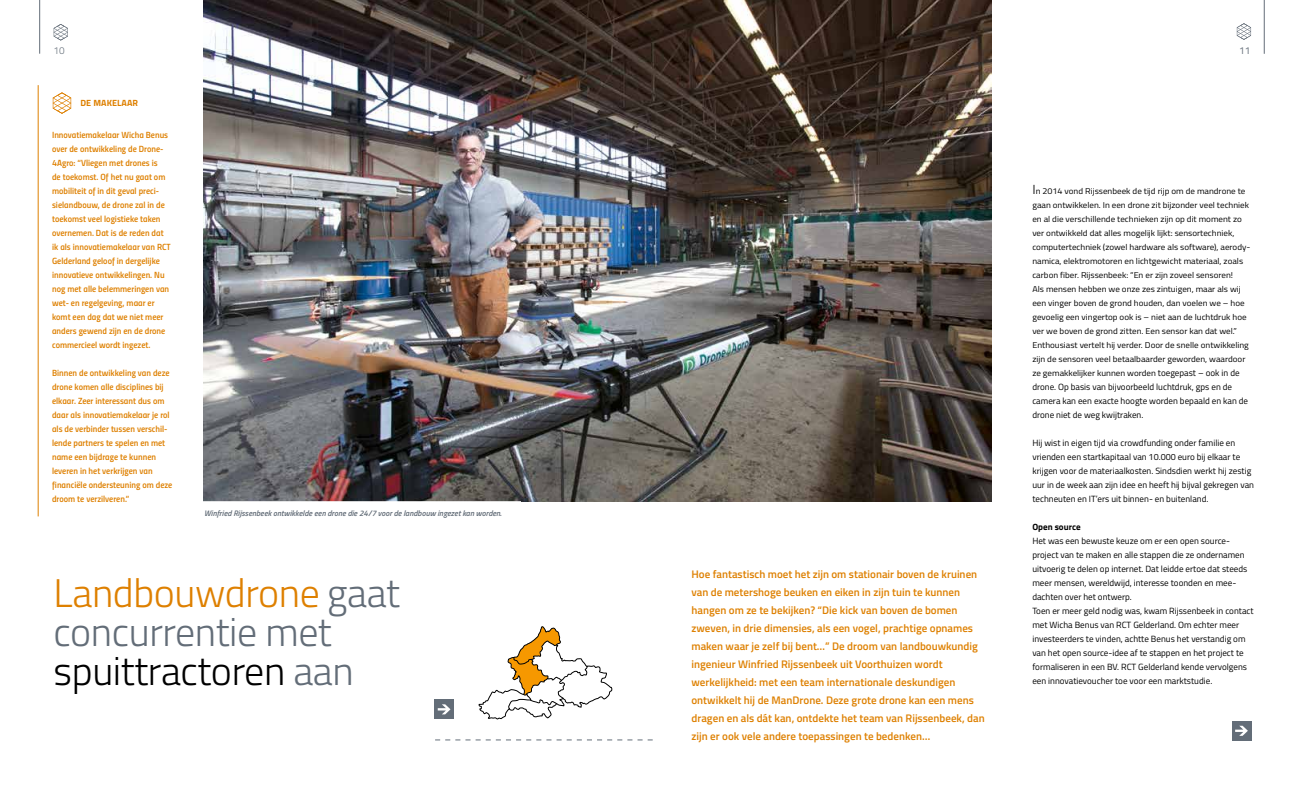
<style>
.page{position:relative;width:1304px;height:794px;background:#fff}
.page>*{position:absolute;margin:0;border:0;box-sizing:border-box;transform-origin:0 0}
.t1{font:300 40px/39px "Titillium";letter-spacing:-.01em;color:#636d78}
.t2{font:600 11px/18px "Titillium";color:#de8000}
.t3{font:300 10px "Titillium";color:#636d78}
.t4{font:10px "Titillium";color:#636d78}
.t5{font:9px/14px "Titillium";color:#000}
.t6{font:9px/14px "Titillium Semibold Upright";color:#de8000}
.t7{font:700 9px "Titillium";color:#000}
.t8{font:700 9px "Titillium";letter-spacing:.01em;color:#de8000}
.t9{font:8.5px/14px "Titillium";color:#000;scale:1.06 1}
.t10{font:italic 600 8px "Titillium";color:#636d78}
.s1{color:#de8000}
.s2{color:#000}
.s3{font-weight:300;font-size:13.1px}
.s4{font-size:9px}
</style>
<div class="page">
<img style="left:203px;top:0;width:789px;height:501px">
<svg style="left:479px;top:626px;width:134px;height:93px"></svg>
<svg style="left:435px;top:739px;width:218px;height:1px"></svg>
<div style="left:435px;top:700px;width:19px;height:19px;background:#636d78"></div>
<svg style="left:438px;top:704px;width:12px;height:10px"></svg>
<div style="left:1232px;top:721px;width:19px;height:19px;background:#636d78"></div>
<svg style="left:1235px;top:725px;width:13px;height:11px"></svg>
<hr style="left:39px;top:0;width:1px;height:54px;background:#636d78">
<hr style="left:1264px;top:0;width:1px;height:54px;background:#636d78">
<svg style="left:1237px;top:23px;width:14px;height:17px"></svg>
<svg style="left:54px;top:24px;width:14px;height:16px"></svg>
<svg style="left:53px;top:92px;width:18px;height:22px"></svg>
<hr style="left:38px;top:85px;width:1px;height:431px;background:#de8000">
<p class="t3" style="left:54px;top:43px;width:13px">10</p>
<p class="t4" style="left:1239px;top:43px;width:13px">11</p>
<p class="t8" style="left:80px;top:96px;width:59px">DE MAKELAAR</p>
<p class="t6" style="left:52px;top:127px;width:120px">Innovatiemakelaar Wicha Benus over de ontwikkeling de Drone-<br>4Agro: “Vliegen met drones is<br>de toekomst. Of het nu gaat om mobiliteit of in dit geval preci&shy;sielandbouw, de drone zal in de toekomst veel logistieke taken overnemen. Dat is de reden dat ik als innovatiemakelaar van RCT<br>Gelderland geloof in dergelijke innovatieve ontwikkelingen. Nu nog met alle belemmeringen van wet- en regelgeving, maar er komt een dag dat we niet meer anders gewend zijn en de drone commercieel wordt ingezet.</p>
<p class="t6" style="left:52px;top:365px;width:122px">Binnen de ontwikkeling van deze drone komen alle disciplines bij elkaar. Zeer interessant dus om daar als innovatiemakelaar je rol als de verbinder tussen verschil&shy;lende partners te spelen en met name een bijdrage te kunnen leveren in het verkrijgen van financiële ondersteuning om deze droom te verzilveren.”</p>
<p class="t10" style="left:204px;top:507px;width:299px">Winfried Rijssenbeek ontwikkelde een drone die 24/7 voor de landbouw ingezet kan worden.</p>
<h1 class="t1" style="left:54px;top:571px;width:348px"><span class="s1">Landbouwdrone</span> gaat concurrentie met <span class="s2">spuittractoren</span> aan</h1>
<p class="t2" style="left:691px;top:565px;width:295px">Hoe fantastisch moet het zijn om stationair boven de kruinen van de metershoge beuken en eiken in zijn tuin te kunnen hangen om ze te bekijken? “Die kick van boven de bomen zweven, in drie dimensies, als een vogel, prachtige opnames maken waar je zelf bij bent…” De droom van landbouwkundig ingenieur Winfried Rijssenbeek uit Voorthuizen wordt werkelijkheid: met een team internationale deskundigen ontwikkelt hij de ManDrone. Deze grote drone kan een mens dragen en als dát kan, ontdekte het team van Rijssenbeek, dan zijn er ook vele andere toepassingen te bedenken…</p>
<p class="t9" style="left:1032px;top:183px;width:207px"><span class="s3">I</span>n 2014 vond Rijssenbeek de tijd rijp om de mandrone te gaan ontwikkelen. In een drone zit bijzonder veel techniek en al die verschillende technieken zijn op dit moment zo ver ontwikkeld dat alles mogelijk lijkt: sensortechniek, computertechniek (zowel hardware als software), aerody&shy;namica, elektromotoren en lichtgewicht materiaal, zoals carbon fiber. Rijssenbeek: “En er zijn zoveel sensoren!<br>Als mensen hebben we onze zes zintuigen, maar als wij een vinger boven de grond houden, dan voelen we – hoe gevoelig een vingertop ook is – niet aan de luchtdruk hoe ver we boven de grond zitten. Een sensor kan dat wel.” Enthousiast vertelt hij verder. Door de snelle ontwikkeling zijn de sensoren veel betaalbaarder geworden, waardoor ze gemakkelijker kunnen worden <span class="s4">toegepast – ook in de</span></p>
<p class="t5" style="left:1032px;top:379px;width:217px">drone. Op basis van bijvoorbeeld luchtdruk, gps en de camera kan een exacte hoogte worden bepaald en kan de drone niet de weg kwijtraken.</p>
<p class="t5" style="left:1032px;top:435px;width:223px">Hij wist in eigen tijd via crowdfunding onder familie en vrienden een startkapitaal van 10.000 euro bij elkaar te krijgen voor de materiaalkosten. Sindsdien werkt hij zestig uur in de week aan zijn idee en heeft hij bijval gekregen van techneuten en IT’ers uit binnen- en buitenland.</p>
<p class="t7" style="left:1032px;top:520px;width:50px">Open source</p>
<p class="t5" style="left:1032px;top:533px;width:223px">Het was een bewuste keuze om er een open source&shy;project van te maken en alle stappen die ze ondernamen uitvoerig te delen op internet. Dat leidde ertoe dat steeds meer mensen, wereldwijd, interesse toonden en mee&shy;dachten over het ontwerp.<br>Toen er meer geld nodig was, kwam Rijssenbeek in contact met Wicha Benus van RCT Gelderland. Om echter meer investeerders te vinden, achtte Benus het verstandig om van het open source-idee af te stappen en het project te formaliseren in een BV. RCT Gelderland kende vervolgens een innovatievoucher toe voor een marktstudie.</p>
</div>
